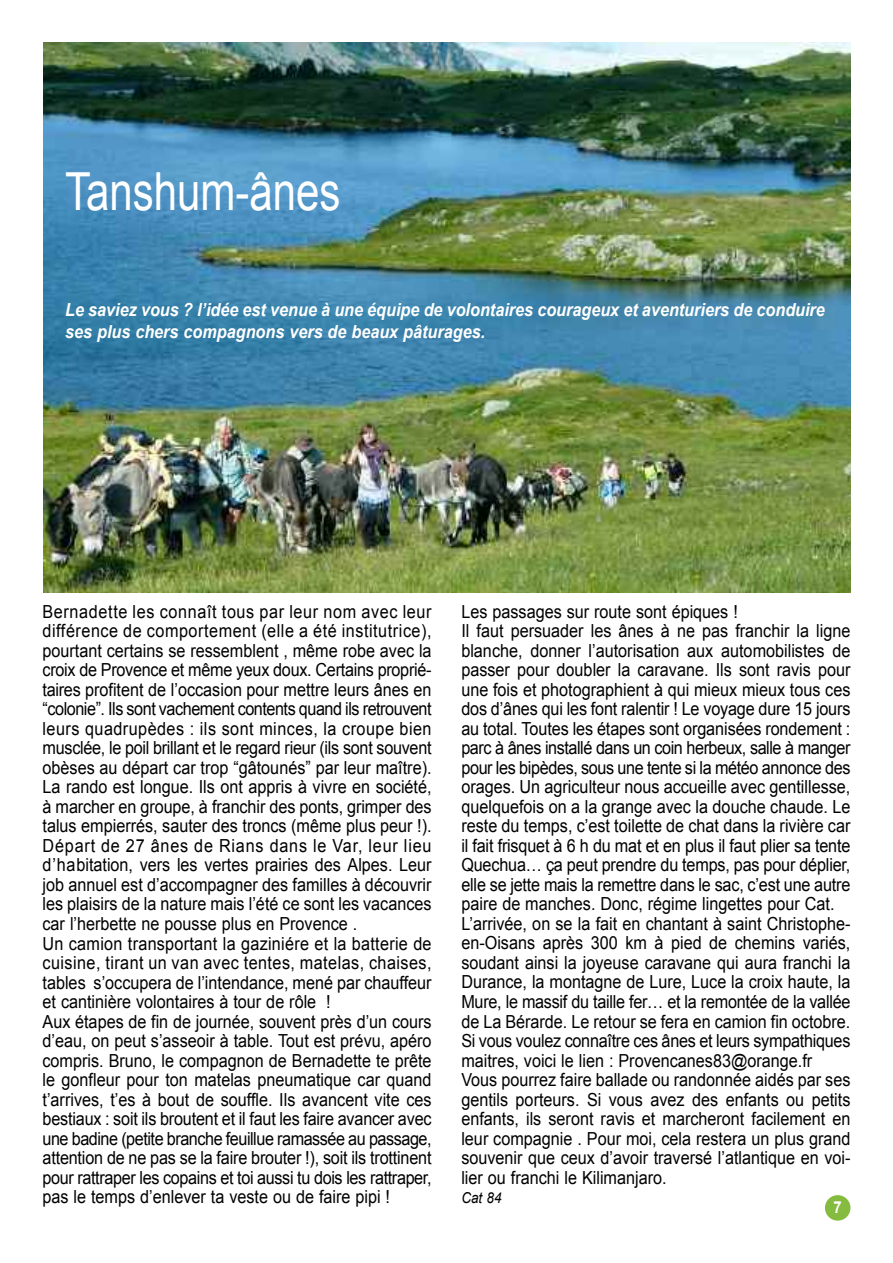
<style>
.page{position:relative;width:893px;height:1263px;background:#fff}
.page>*{position:absolute;margin:0;border:0;box-sizing:border-box;transform-origin:0 0}
.t1{font:52.5px "Arial";color:#fff;scale:.8 1}
.t2{font:18px/19.5px "Arial";color:#000;scale:.9 1}
.t3{font:italic 700 18px/22.5px "Arial";color:#fff;scale:.9 1}
.t4{font:700 16.5px "Arial";color:#fff;scale:.9 1}
.t5{font:italic 15px "Arial";color:#000;scale:.9 1}
</style>
<div class="page">
<div style="left:825px;top:1195px;width:25px;height:25px;background:#85bc3f;border-radius:50%"></div>
<img style="left:44px;top:43px;width:806px;height:549px">
<h1 class="t1" style="left:65px;top:162px;width:346px">Tanshum-ânes</h1>
<p class="t3" style="left:65px;top:298px;width:846px">Le saviez vous ? l’idée est venue à une équipe de volontaires courageux et aventuriers de conduire ses plus chers compagnons vers de beaux pâturages.</p>
<p class="t2" style="left:43px;top:602px;width:434px">Bernadette les connaît tous par leur nom avec leur différence de comportement (elle a été institutrice), pourtant certains se ressemblent , même robe avec la croix de Provence et même yeux doux. Certains proprié&shy;taires profitent de l’occasion pour mettre leurs ânes en “colonie”. Ils sont vachement contents quand ils retrouvent leurs quadrupèdes : ils sont minces, la croupe bien musclée, le poil brillant et le regard rieur (ils sont souvent obèses au départ car trop “gâtounés” par leur maître).<br>La rando est longue. Ils ont appris à vivre en société, à marcher en groupe, à franchir des ponts, grimper des talus empierrés, sauter des troncs (même plus peur !).<br>Départ de 27 ânes de Rians dans le Var, leur lieu d’habitation, vers les vertes prairies des Alpes. Leur job annuel est d’accompagner des familles à découvrir les plaisirs de la nature mais l’été ce sont les vacances car l’herbette ne pousse plus en Provence .<br>Un camion transportant la gaziniére et la batterie de cuisine, tirant un van avec tentes, matelas, chaises, tables s’occupera de l’intendance, mené par chauffeur et cantinière volontaires à tour de rôle !<br>Aux étapes de fin de journée, souvent près d’un cours d’eau, on peut s’asseoir à table. Tout est prévu, apéro compris. Bruno, le compagnon de Bernadette te prête le gonfleur pour ton matelas pneumatique car quand t’arrives, t’es à bout de souffle. Ils avancent vite ces bestiaux : soit ils broutent et il faut les faire avancer avec une badine (petite branche feuillue ramassée au passage, attention de ne pas se la faire brouter !), soit ils trottinent pour rattraper les copains et toi aussi tu dois les rattraper, pas le temps d’enlever ta veste ou de faire pipi !</p>
<p class="t2" style="left:461px;top:602px;width:434px">Les passages sur route sont épiques !<br>Il faut persuader les ânes à ne pas franchir la ligne blanche, donner l’autorisation aux automobilistes de passer pour doubler la caravane. Ils sont ravis pour une fois et photographient à qui mieux mieux tous ces dos d’ânes qui les font ralentir ! Le voyage dure 15 jours au total. Toutes les étapes sont organisées rondement : parc à ânes installé dans un coin herbeux, salle à manger pour les bipèdes, sous une tente si la météo annonce des orages. Un agriculteur nous accueille avec gentillesse, quelquefois on a la grange avec la douche chaude. Le reste du temps, c’est toilette de chat dans la rivière car il fait frisquet à 6 h du mat et en plus il faut plier sa tente Quechua… ça peut prendre du temps, pas pour déplier, elle se jette mais la remettre dans le sac, c’est une autre paire de manches. Donc, régime lingettes pour Cat.<br>L’arrivée, on se la fait en chantant à saint Christophe&shy;en-Oisans après 300 km à pied de chemins variés, soudant ainsi la joyeuse caravane qui aura franchi la Durance, la montagne de Lure, Luce la croix haute, la Mure, le massif du taille fer… et la remontée de la vallée de La Bérarde. Le retour se fera en camion fin octobre.<br>Si vous voulez connaître ces ânes et leurs sympathiques maitres, voici le lien : Provencanes83@orange.fr Vous pourrez faire ballade ou randonnée aidés par ses gentils porteurs. Si vous avez des enfants ou petits enfants, ils seront ravis et marcheront facilement en leur compagnie . Pour moi, cela restera un plus grand souvenir que ceux d’avoir traversé l’atlantique en voi&shy;lier ou franchi le Kilimanjaro.</p>
<p class="t5" style="left:461px;top:1189px;width:46px">Cat 84</p>
<p class="t4" style="left:834px;top:1198px;width:11px">7</p>
</div>
